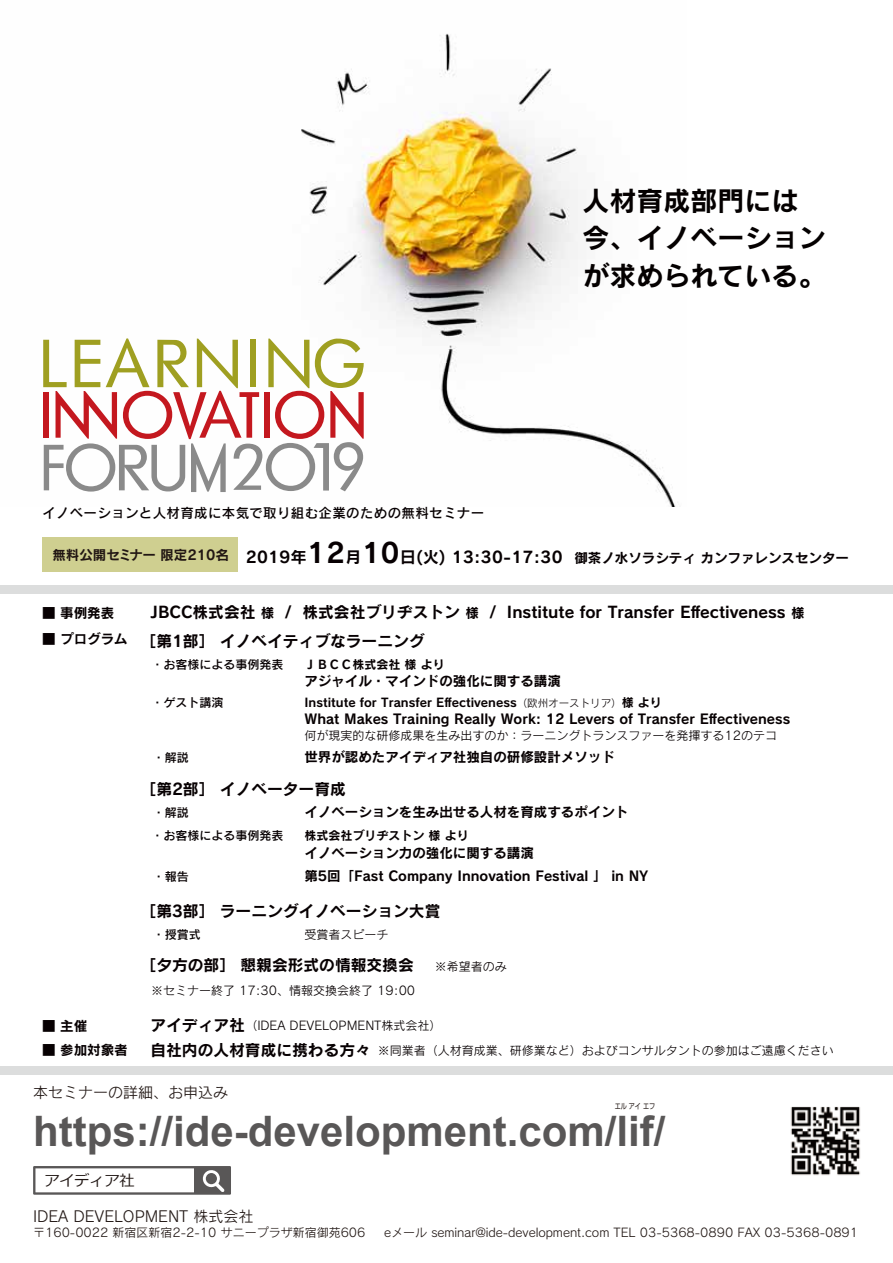
<style>
.page{position:relative;width:893px;height:1263px;background:#fff}
.page>*{position:absolute;margin:0;border:0;box-sizing:border-box;transform-origin:0 0}
.t1{font:700 42px "Arial";color:#595757}
.t2{font:27px/37.5px "Rodin Pro B";color:#040000}
.t3{font:15.75px "Rodin Pro B";color:#070002}
.t4{font:15.75px "Rodin Pro B";letter-spacing:.025em;color:#070002}
.t5{font:15px "Rodin Pro M";color:#221815}
.t6{font:15px "Meiryo";color:#221815}
.t7{font:13.5px "Rodin Pro B";color:#070002}
.t8{font:13.5px "Rodin Pro DB";letter-spacing:.025em;color:#070002}
.t9{font:13.5px "Rodin Pro B";color:#221714}
.t10{font:12px "Rodin Pro M";color:#070002}
.t11{font:12px "Rodin Pro M";color:#221815}
.t12{font:12px "Rodin Pro B";color:#070002}
.t13{font:12px "Rodin Pro DB";color:#070002}
.t14{font:7.5px "Shin Go Pro";color:#221815;scale:.81 1}
.s1{font-size:27px}
.s2{font-size:13.5px}
.s3{font-family:"Rodin Pro M";font-size:10.5px}
.s4{font-family:"Rodin Pro M";font-size:12px}
.s5{font-family:"Rodin Pro B";font-size:15.75px}
</style>
<div class="page">
<img style="left:301px;top:33px;width:374px;height:473px">
<svg style="left:43px;top:338px;width:321px;height:154px"></svg>
<div style="left:43px;top:537px;width:195px;height:34px;background:#cfcf90"></div>
<svg style="left:33px;top:1166px;width:198px;height:29px"></svg>
<div style="left:206px;top:1173px;width:11px;height:11px;background:#595757;border-radius:50%"></div>
<img style="left:790px;top:1106px;width:71px;height:70px">
<div style="left:0;top:586px;width:893px;height:8px;background:#dcdddd"></div>
<div style="left:0;top:1066px;width:893px;height:8px;background:#dcdddd"></div>
<p class="t8" style="left:42px;top:504px;width:444px">イノベーションと人材育成に本気で取り組む企業のための無料セミナー</p>
<h2 class="t2" style="left:583px;top:181px;width:244px">人材育成部門には今、イノベーションが求められている。</h2>
<p class="t9" style="left:52px;top:546px;width:178px">無料公開セミナー 限定210名</p>
<p class="t4" style="left:246px;top:547px;width:605px">2019年<span class="s1">12</span>月<span class="s1">10</span>日(火) 13:30-17:30 <span class="s2">御茶ノ水ソラシティ カンファレンスセンター</span></p>
<p class="t7" style="left:42px;top:604px;width:74px">■ 事例発表</p>
<p class="t3" style="left:151px;top:602px;width:656px">JBCC株式会社 <span class="s2">様</span> / 株式会社ブリヂストン <span class="s2">様</span> / Institute for Transfer Effectiveness <span class="s2">様</span></p>
<p class="t7" style="left:42px;top:630px;width:87px">■ プログラム</p>
<p class="t3" style="left:141px;top:630px;width:286px">［第1部］ イノベイティブなラーニング</p>
<p class="t12" style="left:304px;top:656px;width:142px">ＪＢＣＣ株式会社 様 より</p>
<p class="t13" style="left:151px;top:657px;width:133px">・お客様による事例発表</p>
<p class="t13" style="left:151px;top:695px;width:73px">・ゲスト講演</p>
<p class="t13" style="left:153px;top:749px;width:37px">・解説</p>
<p class="t7" style="left:304px;top:672px;width:258px">アジャイル・マインドの強化に関する講演</p>
<p class="t12" style="left:304px;top:695px;width:359px">Institute for Transfer Effectiveness<span class="s3">（欧州オーストリア）</span>様 より</p>
<p class="t7" style="left:304px;top:709px;width:487px">What Makes Training Really Work: 12 Levers of Transfer Effectiveness</p>
<p class="t10" style="left:304px;top:727px;width:474px">何が現実的な研修成果を生み出すのか：ラーニングトランスファーを発揮する12のテコ</p>
<p class="t7" style="left:304px;top:748px;width:312px">世界が認めたアイディア社独自の研修設計メソッド</p>
<p class="t3" style="left:141px;top:779px;width:207px">［第2部］ イノベーター育成</p>
<p class="t13" style="left:153px;top:805px;width:37px">・解説</p>
<p class="t7" style="left:304px;top:803px;width:325px">イノベーションを生み出せる人材を育成するポイント</p>
<p class="t13" style="left:151px;top:827px;width:134px">・お客様による事例発表</p>
<p class="t12" style="left:304px;top:827px;width:166px">株式会社ブリヂストン 様 より</p>
<p class="t7" style="left:304px;top:844px;width:231px">イノベーション力の強化に関する講演</p>
<p class="t13" style="left:153px;top:869px;width:37px">・報告</p>
<p class="t7" style="left:304px;top:867px;width:345px">第5回「Fast Company Innovation Festival 」 in NY</p>
<p class="t3" style="left:141px;top:900px;width:301px">［第3部］ ラーニングイノベーション大賞</p>
<p class="t13" style="left:153px;top:926px;width:49px">・授賞式</p>
<p class="t10" style="left:304px;top:927px;width:85px">受賞者スピーチ</p>
<p class="t3" style="left:141px;top:955px;width:368px">［夕方の部］ 懇親会形式の情報交換会　 <span class="s4">※希望者のみ</span></p>
<p class="t10" style="left:151px;top:982px;width:266px">※セミナー終了 17:30、情報交換会終了 19:00</p>
<p class="t7" style="left:42px;top:1017px;width:47px">■ 主催</p>
<p class="t10" style="left:150px;top:1018px;width:293px"><span class="s5">アイディア社</span>（IDEA DEVELOPMENT株式会社）</p>
<p class="t7" style="left:42px;top:1041px;width:87px">■ 参加対象者</p>
<p class="t10" style="left:150px;top:1043px;width:697px"><span class="s5">自社内の人材育成に携わる方々</span> ※同業者（人材育成業、研修業など）およびコンサルタントの参加はご遠慮ください　</p>
<p class="t5" style="left:33px;top:1083px;width:197px">本セミナーの詳細、お申込み</p>
<p class="t14" style="left:615px;top:1100px;width:51px">エル アイ エフ</p>
<h1 class="t1" style="left:33px;top:1101px;width:634px">https://ide-development.com/lif/</h1>
<p class="t6" style="left:44px;top:1170px;width:91px">アイディア社</p>
<p class="t5" style="left:33px;top:1206px;width:222px">IDEA DEVELOPMENT 株式会社</p>
<p class="t11" style="left:33px;top:1225px;width:334px">〒160-0022 新宿区新宿2-2-10 サニープラザ新宿御苑606</p>
<p class="t11" style="left:384px;top:1225px;width:475px">eメール seminar@ide-development.com TEL 03-5368-0890 FAX 03-5368-0891</p>
</div>
